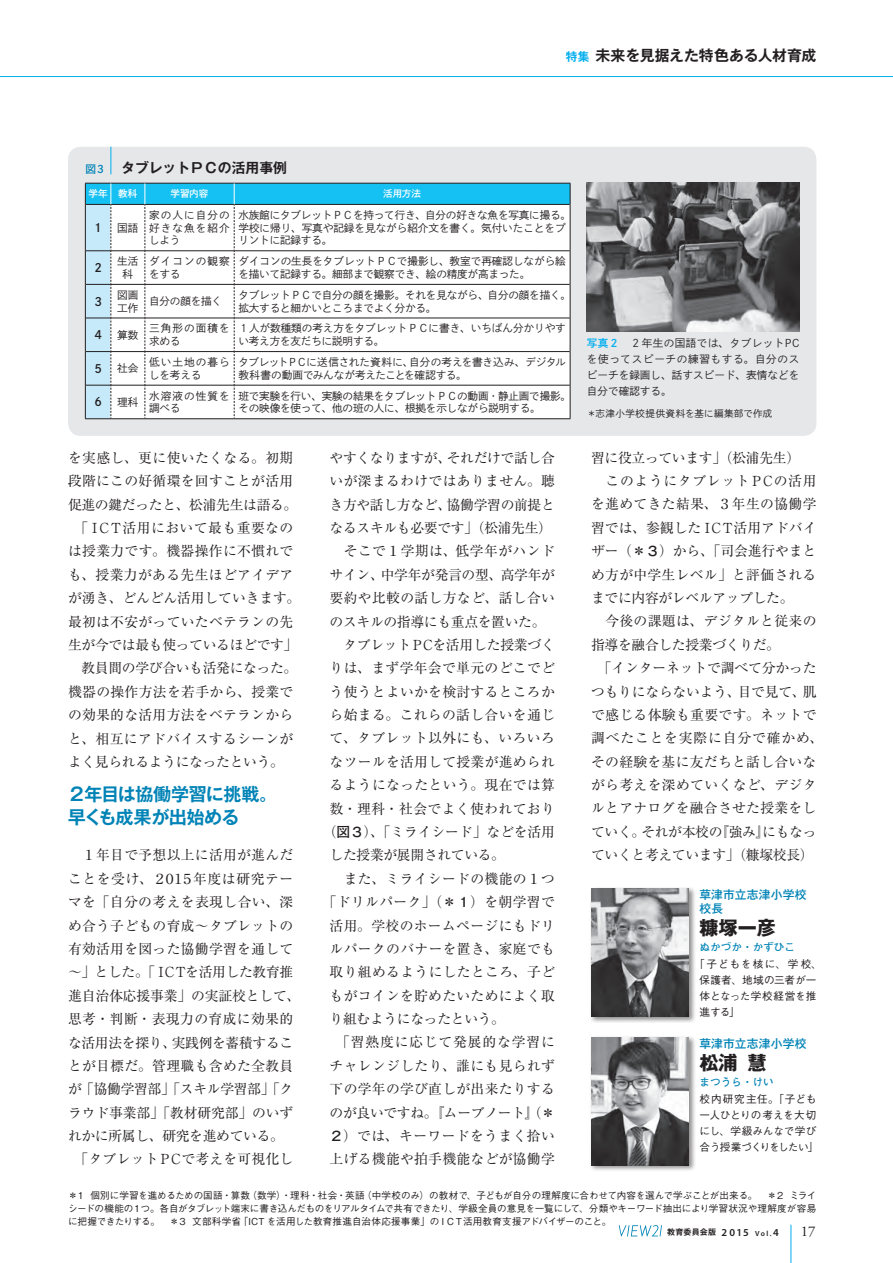
<style>
.page{position:relative;width:893px;height:1263px;background:#fff}
.page>*{position:absolute;margin:0;border:0;box-sizing:border-box;transform-origin:0 0}
.t1{font:700 19.2px "Gothic MB101 Pro";color:#231f20}
.t2{font:700 18px/23.4px "Gothic MB101 Pro De";letter-spacing:-.03em;color:#0083b6}
.t3{font:700 14.85px "Gothic MB101 Pro De";letter-spacing:-.01em;color:#231f20}
.t4{font:14.85px "Adobe Garamond Pro";color:#231f20}
.t5{font:13.8px/23.4px "Ryumin Pro";letter-spacing:.02em;color:#231f20}
.t6{font:13.8px "Ryumin Pro";letter-spacing:-.025em;color:#231f20}
.t7{font:13.8px "Ryumin Pro";letter-spacing:-.01em;color:#231f20}
.t8{font:13.8px "Ryumin Pro";letter-spacing:-.015em;color:#231f20}
.t9{font:13.8px "Ryumin Pro";letter-spacing:.06em;color:#231f20}
.t10{font:700 13.8px "Gothic MB101 Pro De";color:#231f20}
.t11{font:500 11.7px/13.8px "Gothic MB101 Pro";letter-spacing:.02em;color:#0083b6}
.t12{font:11.7px "Shuei Go Kin Std B";color:#231f20}
.t13{font:10.65px/12.8px "Shuei Go Kin Std L";letter-spacing:-.02em;color:#231f20}
.t14{font:10.65px/15.9px "Shuei Go Kin Std L";letter-spacing:.04em;color:#231f20}
.t15{font:10.65px/12.8px "Shuei Go Kin Std L";letter-spacing:.1em;color:#231f20}
.t16{font:500 10.65px/15.9px "Gothic BBB Pro";letter-spacing:-.025em;color:#231f20}
.t17{font:500 10.65px/15.9px "Gothic BBB Pro";letter-spacing:.005em;color:#231f20;text-align:justify}
.t18{font:500 10.65px/17px "Gothic BBB Pro";letter-spacing:.105em;color:#231f20}
.t19{font:500 10.65px/17px "Gothic BBB Pro";letter-spacing:.085em;color:#231f20}
.t20{font:500 9.6px/12.8px "Gothic BBB Pro";letter-spacing:.015em;color:#231f20;text-align:justify}
.t21{font:9.6px "Shuei Go Kin Std L";letter-spacing:.03em;color:#231f20}
.t22{font:9.6px "Shuei Go Kin Std B";letter-spacing:-.005em;color:#fff}
.t23{font:700 7.95px "Gothic MB101 Pro De";letter-spacing:.025em;color:#231f20}
.s1{font-family:"Shuei Go Kin Std B";font-weight:400;font-size:10.65px;color:#0083b6}
.s2{font-size:11.7px;color:#00aeef}
.s3{font-family:"Shuei Go Kin Std B";font-size:11.7px}
.s4{font-family:"Futo Go B101 Pro";font-weight:700}
.s5{font-family:"Shuei Go Kin Std B";color:#00aeef}
.s6{font-family:"Futo Go B101 Pro";font-weight:700;color:#0083b6}
.s7{font-family:"Myriad Pro";font-weight:600;font-size:10.65px}
.s8{font-family:"Myriad Pro";font-weight:600;font-size:7.5px}
</style>
<div class="page">
<hr style="left:0;top:76px;width:893px;height:1px;background:#00aeef">
<div style="left:68px;top:147px;width:748px;height:289px;background:#e6e7e9;border-radius:13px"></div>
<svg style="left:619px;top:1225px;width:43px;height:11px"></svg>
<hr style="left:791px;top:1225px;width:1px;height:38px;background:#00aeef">
<svg style="left:111px;top:147px;width:1px;height:27px"></svg>
<svg style="left:85px;top:183px;width:486px;height:236px;background:#e0eff4"></svg>
<img style="left:587px;top:183px;width:212px;height:149px">
<div style="left:589px;top:1035px;width:107px;height:137px;background:#231f20;opacity:.5"></div>
<img style="left:591px;top:1037px;width:98px;height:128px">
<div style="left:589px;top:887px;width:107px;height:136px;background:#231f20;opacity:.5"></div>
<img style="left:591px;top:889px;width:98px;height:127px">
<p class="t10" style="left:85px;top:156px;width:203px"><span class="s1">図３</span> タブレットＰＣの活用事例</p>
<p class="t3" style="left:566px;top:43px;width:252px"><span class="s2">特集</span>未来を見据えた特色ある人材育成</p>
<p class="t22" style="left:89px;top:187px;width:50px">学年 教科</p>
<p class="t22" style="left:171px;top:187px;width:39px">学習内容</p>
<p class="t22" style="left:383px;top:187px;width:39px">活用方法</p>
<p class="t13" style="left:92px;top:221px;width:48px"><span class="s3">１</span> 国語</p>
<p class="t13" style="left:149px;top:208px;width:82px;text-align:justify">家の人に自分の好きな魚を紹介しよう</p>
<p class="t13" style="left:238px;top:208px;width:334px">水族館にタブレットＰＣを持って行き、自分の好きな魚を写真に撮る。学校に帰り、写真や記録を見ながら紹介文を書く。気付いたことをプリントに記録する。</p>
<p class="t12" style="left:94px;top:259px;width:9px">2</p>
<p class="t13" style="left:117px;top:255px;width:23px;text-align:center">生活科</p>
<p class="t15" style="left:149px;top:255px;width:82px">ダイコンの観察をする</p>
<p class="t13" style="left:238px;top:255px;width:329px">ダイコンの生長をタブレットＰＣで撮影し、教室で再確認しながら絵を描いて記録する。細部まで観察でき、絵の精度が高まった。</p>
<p class="t12" style="left:94px;top:293px;width:9px">3</p>
<p class="t13" style="left:117px;top:288px;width:23px">図画工作</p>
<p class="t13" style="left:149px;top:295px;width:75px">自分の顔を描く</p>
<p class="t13" style="left:238px;top:288px;width:334px">タブレットＰＣで自分の顔を撮影。それを見ながら、自分の顔を描く。拡大すると細かいところまでよく分かる。</p>
<p class="t12" style="left:94px;top:327px;width:9px">4</p>
<p class="t13" style="left:117px;top:328px;width:23px">算数</p>
<p class="t15" style="left:149px;top:322px;width:82px">三角形の面積を求める</p>
<p class="t13" style="left:238px;top:322px;width:329px">１人が数種類の考え方をタブレットＰＣに書き、いちばん分かりやすい考え方を友だちに説明する。</p>
<p class="t12" style="left:94px;top:360px;width:9px">5</p>
<p class="t13" style="left:117px;top:362px;width:23px">社会</p>
<p class="t15" style="left:149px;top:356px;width:82px">低い土地の暮らしを考える</p>
<p class="t13" style="left:238px;top:356px;width:329px">タブレットＰＣに送信された資料に、自分の考えを書き込み、デジタル教科書の動画でみんなが考えたことを確認する。</p>
<p class="t12" style="left:94px;top:394px;width:9px">6</p>
<p class="t13" style="left:117px;top:395px;width:23px">理科</p>
<p class="t15" style="left:149px;top:389px;width:82px">水溶液の性質を調べる</p>
<p class="t13" style="left:238px;top:389px;width:334px">班で実験を行い、実験の結果をタブレットＰＣの動画・静止画で撮影。その映像を使って、他の班の人に、根拠を示しながら説明する。</p>
<p class="t5" style="left:68px;top:445px;width:234px">を実感し、更に使いたくなる。初期段階にこの好循環を回すことが活用促進の鍵だったと、松浦先生は語る。　「ＩＣＴ活用において最も重要なのは授業力です。機器操作に不慣れでも、授業力がある先生ほどアイデアが湧き、どんどん活用していきます。最初は不安がっていたベテランの先生が今では最も使っているほどです」　教員間の学び合いも活発になった。機器の操作方法を若手から、授業での効果的な活用方法をベテランからと、相互にアドバイスするシーンがよく見られるようになったという。</p>
<p class="t2" style="left:68px;top:780px;width:211px">２年目は協働学習に挑戦。早くも成果が出始める</p>
<p class="t5" style="left:68px;top:843px;width:234px">　１年目で予想以上に活用が進んだことを受け、２０１５年度は研究テーマを「自分の考えを表現し合い、深め合う子どもの育成〜タブレットの有効活用を図った協働学習を通して〜」とした。「ＩＣＴを活用した教育推進自治体応援事業」の実証校として、思考・判断・表現力の育成に効果的な活用法を探り、実践例を蓄積することが目標だ。管理職も含めた全教員が「協働学習部」「スキル学習部」「クラウド事業部」「教材研究部」のいずれかに所属し、研究を進めている。　「タブレットＰＣで考えを可視化し</p>
<p class="t6" style="left:330px;top:447px;width:227px">やすくなりますが、それだけで話し合</p>
<p class="t5" style="left:330px;top:468px;width:227px">いが深まるわけではありません。聴</p>
<p class="t6" style="left:330px;top:494px;width:227px">き方や話し方など、協働学習の前提と</p>
<p class="t6" style="left:330px;top:517px;width:224px">なるスキルも必要です」（松浦先生）</p>
<p class="t5" style="left:330px;top:538px;width:227px">　そこで１学期は、低学年がハンド</p>
<p class="t6" style="left:330px;top:564px;width:227px">サイン、中学年が発言の型、高学年が</p>
<p class="t5" style="left:330px;top:585px;width:227px">要約や比較の話し方など、話し合い</p>
<p class="t6" style="left:330px;top:610px;width:217px">のスキルの指導にも重点を置いた。</p>
<p class="t8" style="left:330px;top:634px;width:227px">　タブレットＰＣを活用した授業づく</p>
<p class="t5" style="left:330px;top:655px;width:227px">りは、まず学年会で単元のどこでど</p>
<p class="t5" style="left:330px;top:679px;width:227px">う使うとよいかを検討するところか</p>
<p class="t5" style="left:330px;top:702px;width:227px">ら始まる。これらの話し合いを通じ</p>
<p class="t5" style="left:330px;top:726px;width:227px">て、タブレット以外にも、いろいろ</p>
<p class="t5" style="left:330px;top:749px;width:227px">なツールを活用して授業が進められ</p>
<p class="t5" style="left:330px;top:772px;width:227px">るようになったという。現在では算</p>
<p class="t5" style="left:330px;top:796px;width:227px">数・理科・社会でよく使われており</p>
<p class="t7" style="left:323px;top:821px;width:234px">（<span class="s4">図３</span>）、「ミライシード」などを活用</p>
<p class="t6" style="left:330px;top:844px;width:177px">した授業が展開されている。</p>
<p class="t5" style="left:330px;top:866px;width:227px">　また、ミライシードの機能の１つ</p>
<p class="t5" style="left:323px;top:889px;width:234px">「ドリルパーク」（<span class="s4">＊１</span>）を朝学習で</p>
<p class="t5" style="left:330px;top:913px;width:227px">活用。学校のホームページにもドリ</p>
<p class="t5" style="left:330px;top:936px;width:227px">ルパークのバナーを置き、家庭でも</p>
<p class="t5" style="left:330px;top:959px;width:227px">取り組めるようにしたところ、子ど</p>
<p class="t5" style="left:330px;top:983px;width:227px">もがコインを貯めたいためによく取</p>
<p class="t6" style="left:330px;top:1008px;width:177px">り組むようになったという。</p>
<p class="t9" style="left:330px;top:1031px;width:227px">　「習熟度に応じて発展的な学習に</p>
<p class="t5" style="left:330px;top:1053px;width:227px">チャレンジしたり、誰にも見られず</p>
<p class="t5" style="left:330px;top:1076px;width:227px">下の学年の学び直しが出来たりする</p>
<p class="t6" style="left:330px;top:1101px;width:227px">のが良いですね。『ムーブノート』（<span class="s4">＊</span></p>
<p class="t5" style="left:330px;top:1123px;width:227px"><span class="s4">２</span>）では、キーワードをうまく拾い</p>
<p class="t5" style="left:330px;top:1146px;width:227px">上げる機能や拍手機能などが協働学</p>
<p class="t14" style="left:587px;top:335px;width:216px"><span class="s5">写真２</span> ２年生の国語では、タブレットＰＣを使ってスピーチの練習もする。自分のスピーチを録画し、話すスピード、表情などを自分で確認する。</p>
<p class="t21" style="left:587px;top:407px;width:187px">＊志津小学校提供資料を基に編集部で作成</p>
<p class="t5" style="left:591px;top:445px;width:234px">習に役立っています」（松浦先生）<br>　このようにタブレットＰＣの活用を進めてきた結果、３年生の協働学習では、参観したＩＣＴ活用アドバイザー（<span class="s4">＊３</span>）から、「司会進行やまとめ方が中学生レベル」と評価されるまでに内容がレベルアップした。<br>　今後の課題は、デジタルと従来の指導を融合した授業づくりだ。<br>　「インターネットで調べて分かったつもりにならないよう、目で見て、肌で感じる体験も重要です。ネットで調べたことを実際に自分で確かめ、その経験を基に友だちと話し合いながら考えを深めていくなど、デジタルとアナログを融合させた授業をしていく。それが本校の『強み』にもなっていくと考えています」（糠塚校長）</p>
<p class="t11" style="left:699px;top:886px;width:109px">草津市立志津小学校校長</p>
<p class="t1" style="left:699px;top:912px;width:78px">糠塚一彦</p>
<p class="t18" style="left:694px;top:937px;width:129px;text-indent:5px"><span class="s6">ぬかづか・かずひこ<br></span>「子どもを核に、学校、</p>
<p class="t17" style="left:699px;top:971px;width:118px">保護者、地域の三者が一体となった学校経営を推進する」</p>
<p class="t11" style="left:699px;top:1035px;width:109px">草津市立志津小学校</p>
<p class="t1" style="left:699px;top:1047px;width:68px">松浦慧</p>
<p class="t19" style="left:699px;top:1072px;width:118px"><span class="s6">まつうら・けい<br></span>校内研究主任。「子ども</p>
<p class="t16" style="left:699px;top:1106px;width:121px">一人ひとりの考えを大切にし、学級みんなで学び合う授業づくりをしたい」</p>
<p class="t20" style="left:68px;top:1188px;width:750px">＊１個別に学習を進めるための国語・算数（数学）・理科・社会・英語（中学校のみ）の教材で、子どもが自分の理解度に合わせて内容を選んで学ぶことが出来る。　＊２ミライシードの機能の１つ。各自がタブレット端末に書き込んだものをリアルタイムで共有できたり、学級全員の意見を一覧にして、分類やキーワード抽出により学習状況や理解度が容易に把握できたりする。　＊３文部科学省「ICT を活用した教育推進自治体応援事業」のＩＣＴ活用教育支援アドバイザーのこと。　</p>
<p class="t23" style="left:667px;top:1226px;width:113px">教育委員会版 <span class="s7">2015</span> <span class="s8">Vol.</span><span class="s7">4</span></p>
<p class="t4" style="left:801px;top:1222px;width:16px">17</p>
</div>
